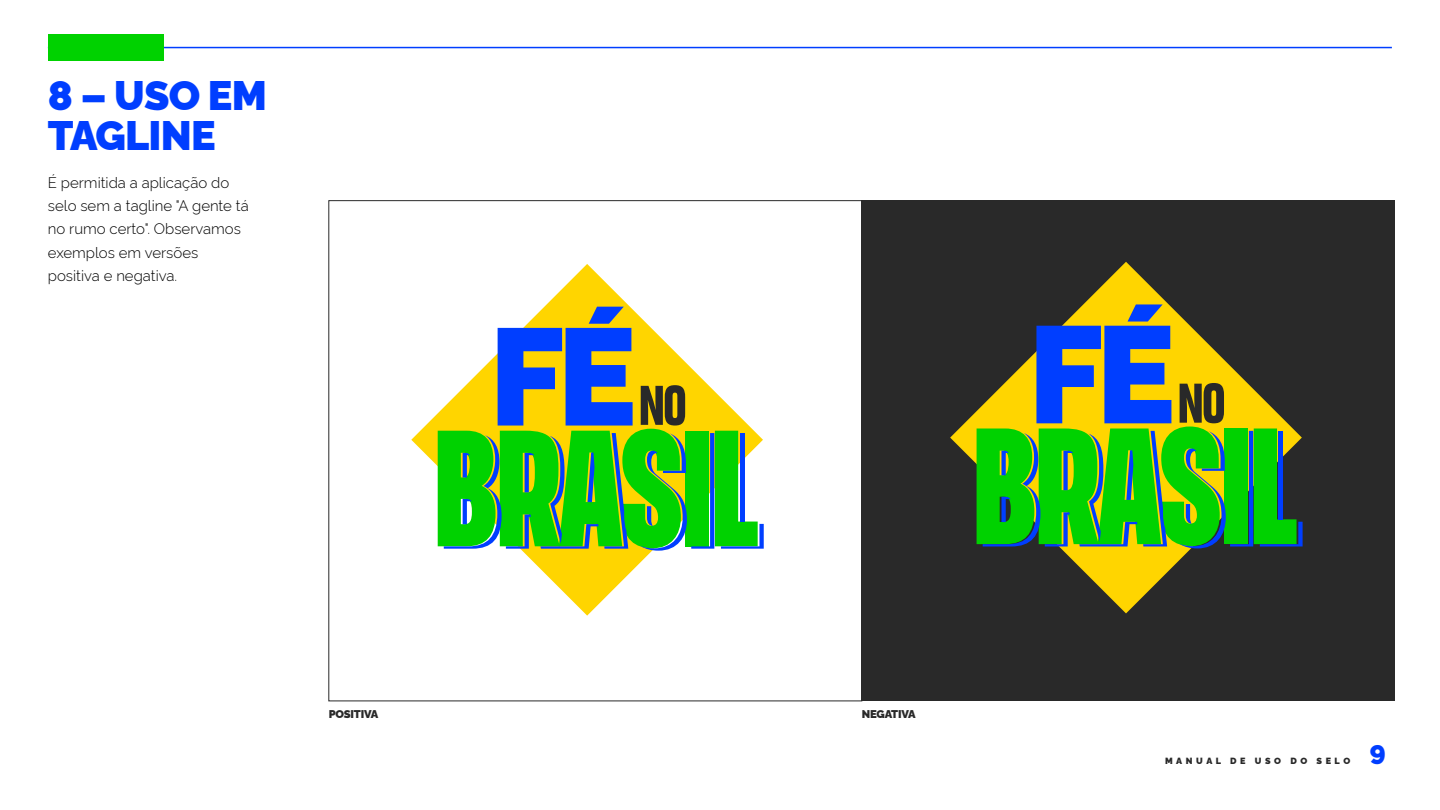
<style>
.page{position:relative;width:1440px;height:810px;background:#fff}
.page>*{position:absolute;margin:0;border:0;box-sizing:border-box;transform-origin:0 0}
.t1{font:900 41.25px/40.5px "Rawline";letter-spacing:-.02em;color:#003eff}
.t2{font:900 27.08px "Rawline";color:#003eff}
.t3{font:300 15px/23.2px "Rawline";color:#000}
.t4{font:900 11.25px "Rawline";letter-spacing:-.02em;color:#292929}
.t5{font:900 9px "Rawline";letter-spacing:.4em;color:#292929}
</style>
<div class="page">
<hr style="left:48px;top:47px;width:1344px;height:1px;background:#003eff">
<div style="left:48px;top:34px;width:115px;height:27px;background:#00d200"></div>
<div style="left:861px;top:200px;width:533px;height:501px;background:#292929"></div>
<svg style="left:411px;top:264px;width:241px;height:352px"></svg>
<svg style="left:438px;top:307px;width:326px;height:244px"></svg>
<svg style="left:950px;top:262px;width:252px;height:351px"></svg>
<svg style="left:977px;top:304px;width:326px;height:244px"></svg>
<h1 class="t1" style="left:48px;top:71px;width:221px">8 – USO EM<br>TAGLINE</h1>
<p class="t3" style="left:48px;top:169px;width:202px">É permitida a aplicação do selo sem a tagline "A gente tá no rumo certo". Observamos exemplos em versões positiva e negativa.</p>
<p class="t4" style="left:329px;top:706px;width:51px">POSITIVA</p>
<p class="t4" style="left:862px;top:706px;width:55px">NEGATIVA</p>
<p class="t5" style="left:1165px;top:754px;width:187px">MANUAL DE USO DO SELO</p>
<h2 class="t2" style="left:1369px;top:734px;width:18px">9</h2>
</div>
